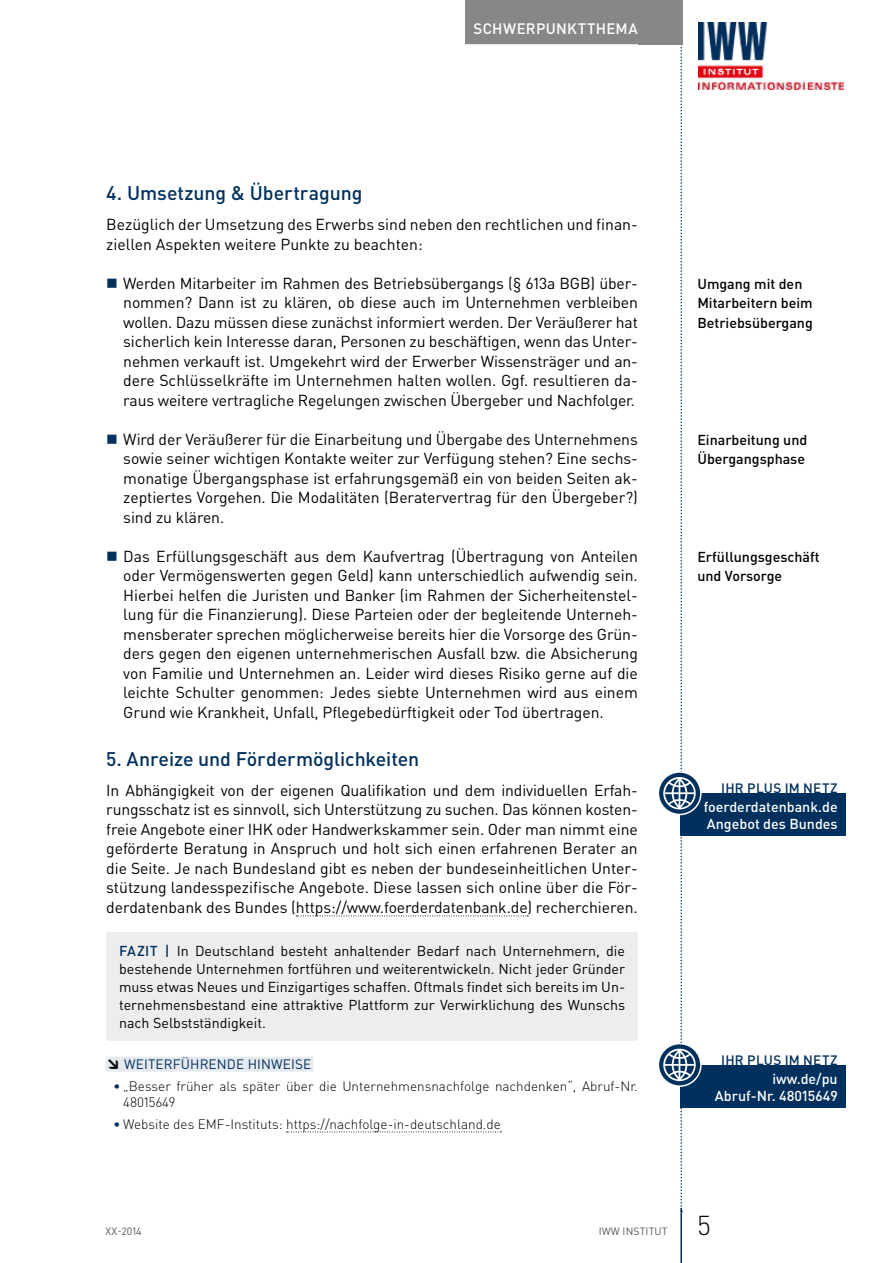
<style>
.page{position:relative;width:893px;height:1263px;background:#fff}
.page>*{position:absolute;margin:0;border:0;box-sizing:border-box;transform-origin:0 0}
.t1{font:300 27px "DIN Pro";color:#000}
.t2{font:500 19.5px "DIN Pro";letter-spacing:-.005em;color:#00305d}
.t3{font:15.75px/19.5px "DIN Pro";letter-spacing:-.005em;color:#000;text-align:justify}
.t4{font:500 15px "DIN Pro";letter-spacing:.025em;color:#fff}
.t5{font:14.25px/18px "DIN Pro";color:#000;text-align:justify}
.t6{font:500 14.25px/19.5px "DIN Pro";color:#000}
.t7{font:500 14.25px/17.2px "DIN Pro";color:#fff}
.t8{font:300 13.5px/15.8px "DIN Pro";color:#000}
.t9{font:500 13.5px "DIN Pro";letter-spacing:.02em;color:#00305d}
.t10{font:13.5px "DIN Pro";letter-spacing:.01em;color:#00305d}
.t11{font:10.5px "DIN Pro";letter-spacing:.01em;color:#575756}
.s1{font-weight:500;color:#00305d}
.s2{font-weight:900;color:#000}
</style>
<div class="page">
<div style="left:638px;top:0;width:44px;height:44px;background:#878787"></div>
<hr style="left:680px;top:1208px;width:2px;height:55px;background:#00305d">
<div style="left:465px;top:0;width:181px;height:44px;background:#878787"></div>
<img style="left:699px;top:23px;width:144px;height:66px">
<svg style="left:296px;top:915px;width:232px;height:1px"></svg>
<div style="left:106px;top:1057px;width:207px;height:15px;background:#e6eaef"></div>
<svg style="left:287px;top:1131px;width:214px;height:1px"></svg>
<div style="left:106px;top:932px;width:532px;height:109px;background:#ededed"></div>
<div style="left:680px;top:793px;width:166px;height:43px;background:#00305d"></div>
<svg style="left:658px;top:772px;width:43px;height:42px"></svg>
<div style="left:658px;top:771px;width:44px;height:44px;border:2px solid #fff;border-radius:50%"></div>
<div style="left:680px;top:1065px;width:166px;height:43px;background:#00305d"></div>
<svg style="left:658px;top:1043px;width:43px;height:43px"></svg>
<div style="left:658px;top:1043px;width:44px;height:44px;border:2px solid #fff;border-radius:50%"></div>
<svg style="left:663px;top:0;width:33px;height:1212px"></svg>
<p class="t4" style="left:473px;top:18px;width:166px">SCHWERPUNKTTHEMA</p>
<p class="t2" style="left:106px;top:180px;width:258px">4. Umsetzung &amp; Übertragung</p>
<p class="t3" style="left:106px;top:214px;width:533px">Bezüglich der Umsetzung des Erwerbs sind neben den rechtlichen und finan&shy;ziellen Aspekten weitere Punkte zu beachten:</p>
<p class="t3" style="left:123px;top:273px;width:516px">Werden Mitarbeiter im Rahmen des Betriebsübergangs (§ 613a BGB) über&shy;nommen? Dann ist zu klären, ob diese auch im Unternehmen verbleiben wollen. Dazu müssen diese zunächst informiert werden. Der Veräußerer hat sicherlich kein Interesse daran, Personen zu beschäftigen, wenn das Unter&shy;nehmen verkauft ist. Umgekehrt wird der Erwerber Wissensträger und an&shy;dere Schlüsselkräfte im Unternehmen halten wollen. Ggf. resultieren da&shy;raus weitere vertragliche Regelungen zwischen Übergeber und Nachfolger.</p>
<p class="t3" style="left:123px;top:429px;width:516px">Wird der Veräußerer für die Einarbeitung und Übergabe des Unternehmens sowie seiner wichtigen Kontakte weiter zur Verfügung stehen? Eine sechs&shy;monatige Übergangsphase ist erfahrungsgemäß ein von beiden Seiten ak&shy;zeptiertes Vorgehen. Die Modalitäten (Beratervertrag für den Übergeber?) sind zu klären.</p>
<p class="t3" style="left:123px;top:546px;width:516px">Das Erfüllungsgeschäft aus dem Kaufvertrag (Übertragung von Anteilen oder Vermögenswerten gegen Geld) kann unterschiedlich aufwendig sein.<br>Hierbei helfen die Juristen und Banker (im Rahmen der Sicherheitenstel&shy;lung für die Finanzierung). Diese Parteien oder der begleitende Unterneh&shy;mensberater sprechen möglicherweise bereits hier die Vorsorge des Grün&shy;ders gegen den eigenen unternehmerischen Ausfall bzw. die Absicherung von Familie und Unternehmen an. Leider wird dieses Risiko gerne auf die leichte Schulter genommen: Jedes siebte Unternehmen wird aus einem Grund wie Krankheit, Unfall, Pflegebedürftigkeit oder Tod übertragen.</p>
<p class="t2" style="left:106px;top:746px;width:315px">5. Anreize und Fördermöglichkeiten</p>
<p class="t3" style="left:106px;top:780px;width:533px">In Abhängigkeit von der eigenen Qualifikation und dem individuellen Erfah&shy;rungsschatz ist es sinnvoll, sich Unterstützung zu suchen. Das können kosten&shy;freie Angebote einer IHK oder Handwerkskammer sein. Oder man nimmt eine geförderte Beratung in Anspruch und holt sich einen erfahrenen Berater an die Seite. Je nach Bundesland gibt es neben der bundeseinheitlichen Unter&shy;stützung landesspezifische Angebote. Diese lassen sich online über die För&shy;derdatenbank des Bundes (https://www.foerderdatenbank.de) recherchieren.</p>
<p class="t5" style="left:119px;top:941px;width:508px"><span class="s1">FAZIT |</span> In Deutschland besteht anhaltender Bedarf nach Unternehmern, die bestehende Unternehmen fortführen und weiterentwickeln. Nicht jeder Gründer muss etwas Neues und Einzigartiges schaffen. Oftmals findet sich bereits im Un&shy;ternehmensbestand eine attraktive Plattform zur Verwirklichung des Wunschs nach Selbstständigkeit.</p>
<p class="t10" style="left:106px;top:1055px;width:206px"><span class="s2">↘</span> WEITERFÜHRENDE HINWEISE</p>
<p class="t8" style="left:123px;top:1078px;width:516px;text-indent:-10px"><span class="s1">•</span> „Besser früher als später über die Unternehmensnachfolge nachdenken“, Abruf-Nr.<br>48015649</p>
<p class="t8" style="left:114px;top:1116px;width:389px"><span class="s1">•</span> Website des EMF-Instituts: https://nachfolge-in-deutschland.de</p>
<p class="t6" style="left:697px;top:273px;width:117px">Umgang mit den<br>Mitarbeitern beim<br>Betriebsübergang</p>
<p class="t6" style="left:697px;top:429px;width:111px">Einarbeitung und<br>Übergangsphase</p>
<p class="t6" style="left:697px;top:546px;width:124px">Erfüllungsgeschäft und Vorsorge</p>
<p class="t9" style="left:721px;top:779px;width:118px">IHR PLUS IM NETZ</p>
<p class="t7" style="left:704px;top:798px;width:135px">foerderdatenbank.de<br>Angebot des Bundes</p>
<p class="t9" style="left:721px;top:1051px;width:118px">IHR PLUS IM NETZ</p>
<p class="t7" style="left:715px;top:1069px;width:124px;text-align:right">iww.de/pu<br>Abruf-Nr. 48015649</p>
<p class="t11" style="left:106px;top:1224px;width:38px">XX-2014</p>
<p class="t11" style="left:599px;top:1224px;width:70px">IWW INSTITUT</p>
<h1 class="t1" style="left:697px;top:1207px;width:15px">5</h1>
</div>
